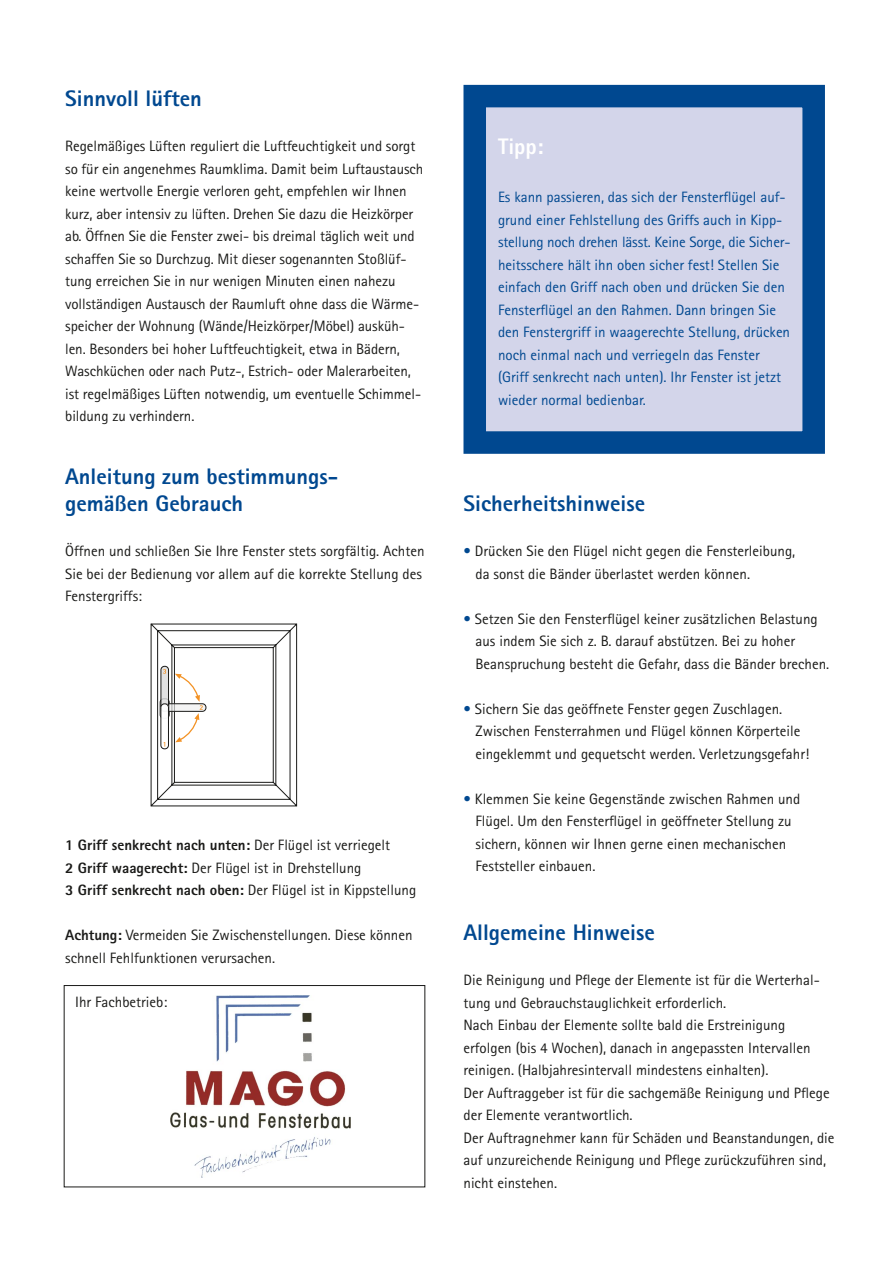
<style>
.page{position:relative;width:893px;height:1263px;background:#fff}
.page>*{position:absolute;margin:0;border:0;box-sizing:border-box;transform-origin:0 0}
.t1{font:800 22.5px/27px "Rotis Sans Serif";color:#004890}
.t2{font:800 22.5px "Rotis Sans Serif";color:#fff}
.t3{font:15px/22.5px "Rotis Sans Serif";color:#1a1a18}
.t4{font:15px/22.5px "Rotis Sans Serif";color:#004890}
.s1{font-weight:800}
.s2{color:#004890}
</style>
<div class="page">
<div style="left:463px;top:85px;width:362px;height:369px;background:#d3d5ea;border:22px solid #004890"></div>
<div style="left:64px;top:985px;width:361px;height:202px;border:1px solid #1a1a18"></div>
<svg style="left:151px;top:624px;width:146px;height:182px"></svg>
<img style="left:170px;top:996px;width:180px;height:181px">
<h1 class="t1" style="left:65px;top:85px;width:138px">Sinnvoll lüften</h1>
<p class="t3" style="left:65px;top:135px;width:360px">Regelmäßiges Lüften reguliert die Luftfeuchtigkeit und sorgt so für ein angenehmes Raumklima. Damit beim Luftaustausch keine wertvolle Energie verloren geht, empfehlen wir Ihnen kurz, aber intensiv zu lüften. Drehen Sie dazu die Heizkörper ab. Öffnen Sie die Fenster zwei- bis dreimal täglich weit und schaffen Sie so Durchzug. Mit dieser sogenannten Stoßlüf&shy;tung erreichen Sie in nur wenigen Minuten einen nahezu vollständigen Austausch der Raumluft ohne dass die Wärme&shy;speicher der Wohnung (Wände/Heizkörper/Möbel) ausküh&shy;len. Besonders bei hoher Luftfeuchtigkeit, etwa in Bädern, Waschküchen oder nach Putz-, Estrich- oder Malerarbeiten, ist regelmäßiges Lüften notwendig, um eventuelle Schimmel&shy;bildung zu verhindern.</p>
<h1 class="t1" style="left:65px;top:463px;width:274px">Anleitung zum bestimmungs&shy;gemäßen Gebrauch</h1>
<p class="t3" style="left:65px;top:540px;width:361px">Öffnen und schließen Sie Ihre Fenster stets sorgfältig. Achten<br>Sie bei der Bedienung vor allem auf die korrekte Stellung des<br>Fenstergriffs:</p>
<p class="t3" style="left:65px;top:834px;width:353px"><span class="s1">1 Griff senkrecht nach unten:</span> Der Flügel ist verriegelt<br><span class="s1">2 Griff waagerecht:</span> Der Flügel ist in Drehstellung<br><span class="s1">3 Griff senkrecht nach oben:</span> Der Flügel ist in Kippstellung</p>
<p class="t3" style="left:65px;top:924px;width:349px"><span class="s1">Achtung:</span> Vermeiden Sie Zwischenstellungen. Diese können schnell Fehlfunktionen verursachen.</p>
<p class="t3" style="left:75px;top:990px;width:94px">Ihr Fachbetrieb:</p>
<h1 class="t2" style="left:498px;top:132px;width:47px">Tipp:</h1>
<p class="t4" style="left:498px;top:186px;width:294px">Es kann passieren, das sich der Fensterflügel auf&shy;grund einer Fehlstellung des Griffs auch in Kipp&shy;stellung noch drehen lässt. Keine Sorge, die Sicher&shy;heitsschere hält ihn oben sicher fest! Stellen Sie einfach den Griff nach oben und drücken Sie den Fensterflügel an den Rahmen. Dann bringen Sie den Fenstergriff in waagerechte Stellung, drücken noch einmal nach und verriegeln das Fenster (Griff senkrecht nach unten). Ihr Fenster ist jetzt wieder normal bedienbar.</p>
<h1 class="t1" style="left:463px;top:490px;width:183px">Sicherheitshinweise</h1>
<p class="t3" style="left:475px;top:540px;width:321px;text-indent:-12px"><span class="s2">•</span> Drücken Sie den Flügel nicht gegen die Fensterleibung, da sonst die Bänder überlastet werden können.</p>
<p class="t3" style="left:475px;top:607px;width:355px;text-indent:-12px"><span class="s2">•</span> Setzen Sie den Fensterflügel keiner zusätzlichen Belastung aus indem Sie sich z. B. darauf abstützen. Bei zu hoher<br>Beanspruchung besteht die Gefahr, dass die Bänder brechen.</p>
<p class="t3" style="left:475px;top:697px;width:335px;text-indent:-12px"><span class="s2">•</span> Sichern Sie das geöffnete Fenster gegen Zuschlagen.<br>Zwischen Fensterrahmen und Flügel können Körperteile eingeklemmt und gequetscht werden. Verletzungsgefahr!</p>
<p class="t3" style="left:475px;top:787px;width:326px;text-indent:-12px"><span class="s2">•</span> Klemmen Sie keine Gegenstände zwischen Rahmen und Flügel. Um den Fensterflügel in geöffneter Stellung zu sichern, können wir Ihnen gerne einen mechanischen Feststeller einbauen.</p>
<h1 class="t1" style="left:463px;top:919px;width:193px">Allgemeine Hinweise</h1>
<p class="t3" style="left:463px;top:969px;width:373px">Die Reinigung und Pflege der Elemente ist für die Werterhal&shy;tung und Gebrauchstauglichkeit erforderlich.<br>Nach Einbau der Elemente sollte bald die Erstreinigung erfolgen (bis 4 Wochen), danach in angepassten Intervallen reinigen. (Halbjahresintervall mindestens einhalten).<br>Der Auftraggeber ist für die sachgemäße Reinigung und Pflege der Elemente verantwortlich.<br>Der Auftragnehmer kann für Schäden und Beanstandungen, die auf unzureichende Reinigung und Pflege zurückzuführen sind, nicht einstehen.</p>
</div>
